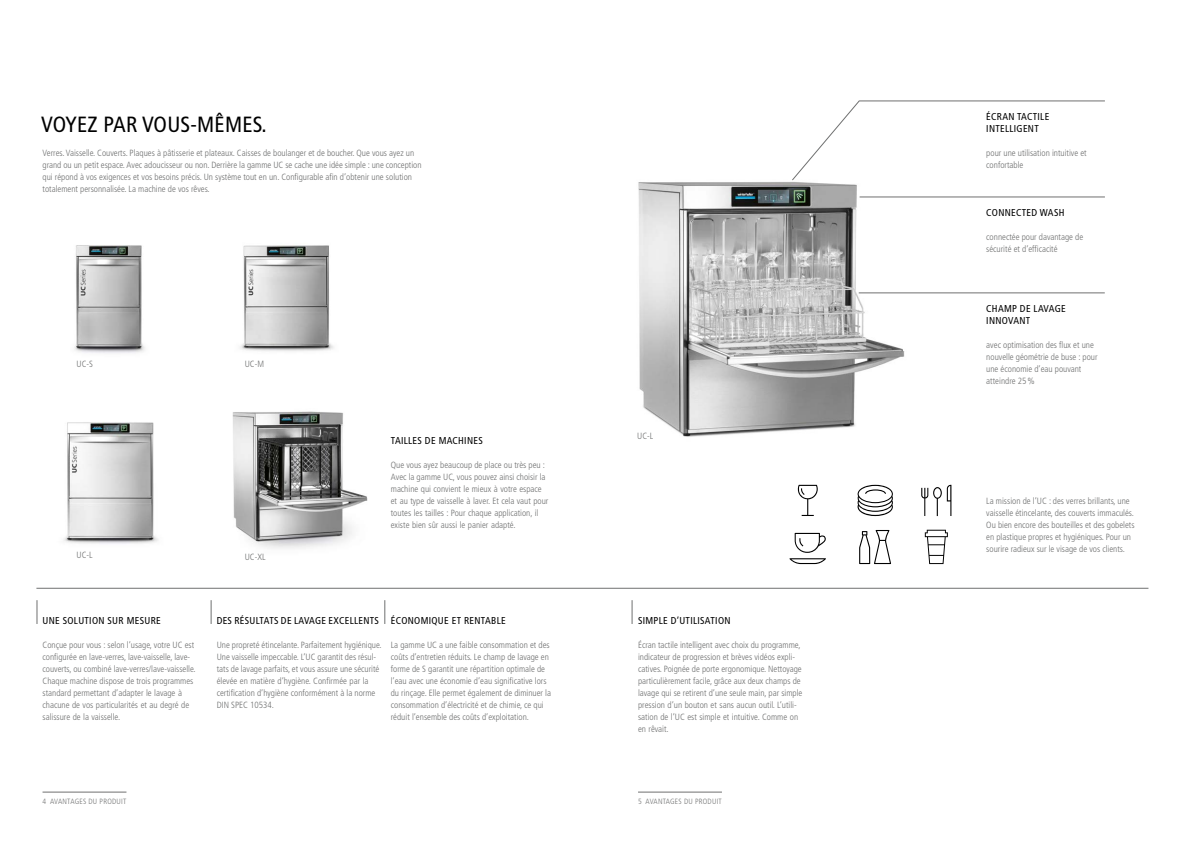
<style>
.page{position:relative;width:1191px;height:842px;background:#fff}
.page>*{position:absolute;margin:0;border:0;box-sizing:border-box;transform-origin:0 0}
.t1{font:condensed 22px "Frutiger LT Pro";letter-spacing:.01em;color:#000}
.t2{font:condensed 10px/12px "Frutiger LT Pro";letter-spacing:.03em;color:#000}
.t3{font:300 condensed 9px/12px "Frutiger LT Pro";color:#6f7070}
.t4{font:300 condensed 7.6px "Frutiger LT Pro";letter-spacing:.03em;color:#6f7070}
</style>
<div class="page">
<img style="left:638px;top:180px;width:296px;height:257px">
<svg style="left:211px;top:600px;width:1px;height:24px"></svg>
<svg style="left:37px;top:600px;width:1px;height:24px"></svg>
<hr style="left:36px;top:588px;width:1112px;height:1px;background:#6f7070">
<svg style="left:632px;top:600px;width:1px;height:24px"></svg>
<hr style="left:858px;top:293px;width:246px;height:1px;background:#6f7070">
<hr style="left:859px;top:197px;width:246px;height:1px;background:#6f7070">
<svg style="left:792px;top:101px;width:313px;height:79px"></svg>
<img style="left:63px;top:422px;width:95px;height:122px">
<img style="left:232px;top:411px;width:136px;height:138px">
<img style="left:74px;top:245px;width:71px;height:108px">
<img style="left:240px;top:245px;width:94px;height:106px">
<svg style="left:385px;top:600px;width:1px;height:24px"></svg>
<svg style="left:797px;top:485px;width:20px;height:31px"></svg>
<svg style="left:857px;top:485px;width:36px;height:31px"></svg>
<svg style="left:921px;top:485px;width:30px;height:31px"></svg>
<svg style="left:789px;top:533px;width:37px;height:31px"></svg>
<svg style="left:924px;top:530px;width:24px;height:34px"></svg>
<svg style="left:859px;top:530px;width:32px;height:34px"></svg>
<hr style="left:638px;top:792px;width:84px;height:1px;background:#6f7070">
<hr style="left:43px;top:792px;width:83px;height:1px;background:#6f7070">
<h1 class="t1" style="left:41px;top:111px;width:227px">VOYEZ PAR VOUS-MÊMES.</h1>
<p class="t3" style="left:43px;top:147px;width:380px">Verres. Vaisselle. Couverts. Plaques à pâtisserie et plateaux. Caisses de boulanger et de boucher. Que vous ayez un grand ou un petit espace. Avec adoucisseur ou non. Derrière la gamme UC se cache une idée simple : une conception qui répond à vos exigences et vos besoins précis. Un système tout en un. Configurable afin d’obtenir une solution totalement personnalisée. La machine de vos rêves.</p>
<p class="t3" style="left:77px;top:358px;width:18px">UC-S</p>
<p class="t3" style="left:245px;top:358px;width:21px">UC-M</p>
<p class="t3" style="left:77px;top:549px;width:18px">UC-L</p>
<p class="t3" style="left:245px;top:551px;width:22px">UC-XL</p>
<p class="t2" style="left:391px;top:435px;width:93px">TAILLES DE MACHINES</p>
<p class="t3" style="left:391px;top:459px;width:159px">Que vous ayez beaucoup de place ou très peu :<br>Avec la gamme UC, vous pouvez ainsi choisir la machine qui convient le mieux à votre espace et au type de vaisselle à laver. Et cela vaut pour toutes les tailles : Pour chaque application, il existe bien sûr aussi le panier adapté.</p>
<p class="t2" style="left:43px;top:615px;width:120px">UNE SOLUTION SUR MESURE</p>
<p class="t3" style="left:43px;top:639px;width:155px">Conçue pour vous : selon l’usage, votre UC est configurée en lave-verres, lave-vaisselle, lave&shy;couverts, ou combiné lave-verres/lave-vaisselle.<br>Chaque machine dispose de trois programmes standard permettant d’adapter le lavage à chacune de vos particularités et au degré de salissure de la vaisselle.</p>
<p class="t2" style="left:217px;top:615px;width:164px">DES RÉSULTATS DE LAVAGE EXCELLENTS</p>
<p class="t3" style="left:217px;top:639px;width:166px">Une propreté étincelante. Parfaitement hygiénique.<br>Une vaisselle impeccable. L’UC garantit des résul&shy;tats de lavage parfaits, et vous assure une sécurité élevée en matière d’hygiène. Confirmée par la certification d’hygiène conformément à la norme DIN SPEC 10534.</p>
<p class="t2" style="left:391px;top:615px;width:116px">ÉCONOMIQUE ET RENTABLE</p>
<p class="t3" style="left:391px;top:639px;width:162px">La gamme UC a une faible consommation et des coûts d’entretien réduits. Le champ de lavage en forme de S garantit une répartition optimale de l’eau avec une économie d’eau significative lors du rinçage. Elle permet également de diminuer la consommation d’électricité et de chimie, ce qui réduit l’ensemble des coûts d’exploitation.</p>
<p class="t3" style="left:637px;top:430px;width:18px">UC-L</p>
<p class="t2" style="left:638px;top:615px;width:94px">SIMPLE D’UTILISATION</p>
<p class="t3" style="left:638px;top:639px;width:166px">Écran tactile intelligent avec choix du programme, indicateur de progression et brèves vidéos expli&shy;catives. Poignée de porte ergonomique. Nettoyage particulièrement facile, grâce aux deux champs de lavage qui se retirent d’une seule main, par simple pression d’un bouton et sans aucun outil. L’utili&shy;sation de l’UC est simple et intuitive. Comme on en rêvait.</p>
<p class="t4" style="left:43px;top:797px;width:85px">4 AVANTAGES DU PRODUIT</p>
<p class="t4" style="left:638px;top:797px;width:85px">5 AVANTAGES DU PRODUIT</p>
<p class="t2" style="left:986px;top:111px;width:64px">ÉCRAN TACTILE<br>INTELLIGENT</p>
<p class="t3" style="left:986px;top:147px;width:102px">pour une utilisation intuitive et confortable</p>
<p class="t2" style="left:986px;top:207px;width:80px">CONNECTED WASH</p>
<p class="t3" style="left:986px;top:231px;width:98px">connectée pour davantage de sécurité et d’efficacité</p>
<p class="t2" style="left:986px;top:303px;width:81px">CHAMP DE LAVAGE<br>INNOVANT</p>
<p class="t3" style="left:986px;top:339px;width:113px">avec optimisation des flux et une nouvelle géométrie de buse : pour une économie d’eau pouvant atteindre 25%</p>
<p class="t3" style="left:986px;top:495px;width:150px">La mission de l’UC : des verres brillants, une vaisselle étincelante, des couverts immaculés.<br>Ou bien encore des bouteilles et des gobelets en plastique propres et hygiéniques. Pour un sourire radieux sur le visage de vos clients.</p>
</div>
